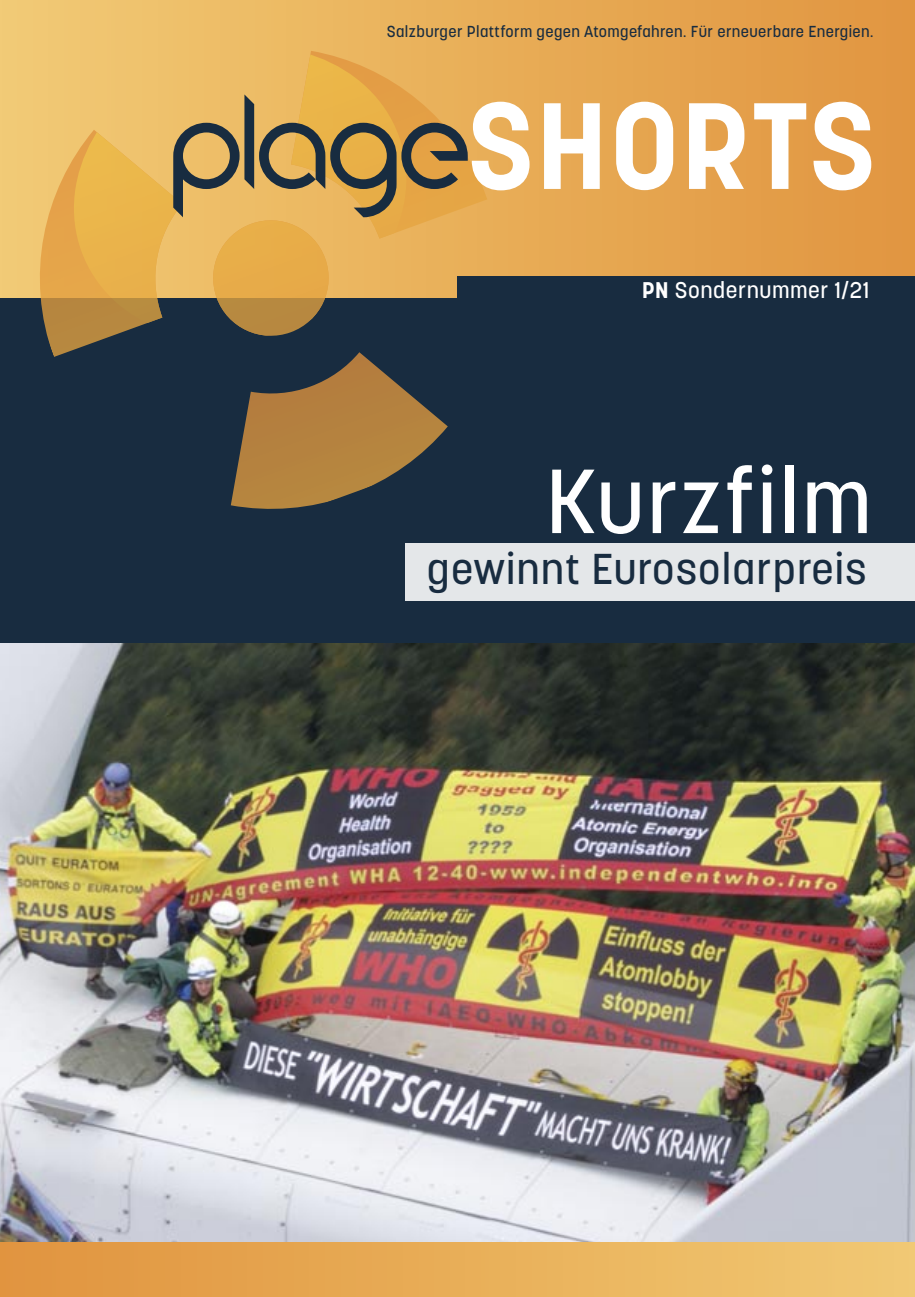
<style>
.page{position:relative;width:915px;height:1297px;background:#fff}
.page>*{position:absolute;margin:0;border:0;box-sizing:border-box;transform-origin:0 0}
.t1{font:700 121.5px "Korolev";letter-spacing:.025em;color:#fff}
.t2{font:500 90px "Korolev";letter-spacing:.025em;color:#fff}
.t3{font:500 42.75px "Korolev";letter-spacing:.025em;color:#182c40}
.t4{font:500 22.5px "Korolev";letter-spacing:.025em;color:#fff}
.t5{font:500 15.75px "Korolev";letter-spacing:.025em;color:#182c40}
.s1{font-weight:700}
</style>
<div class="page">
<div style="left:0;top:259px;width:914px;height:1038px;background:#182c40"></div>
<img style="left:0;top:644px;width:914px;height:598px">
<div style="left:0;top:1242px;width:914px;height:55px;background:linear-gradient(to right,#e0933e,#f1c973)"></div>
<div style="left:0;top:0;width:914px;height:302px;background:linear-gradient(to right,#f1cb75,#e19540)"></div>
<hr style="left:0;top:298px;width:914px;height:4px;background:#182c40">
<div style="left:457px;top:276px;width:457px;height:26px;background:#182c40"></div>
<div style="left:405px;top:543px;width:509px;height:58px;background:#e4e7e9"></div>
<svg style="left:25px;top:51px;width:462px;height:458px"></svg>
<p class="t5" style="left:386px;top:25px;width:488px">Salzburger Plattform gegen Atomgefahren. Für erneuerbare Energien.</p>
<p class="t1" style="left:468px;top:97px;width:408px">SHORTS</p>
<p class="t4" style="left:642px;top:281px;width:229px"><span class="s1">PN</span> Sondernummer 1/21</p>
<p class="t2" style="left:545px;top:465px;width:327px">Kurzfilm</p>
<p class="t3" style="left:427px;top:552px;width:441px">gewinnt Eurosolarpreis</p>
</div>
